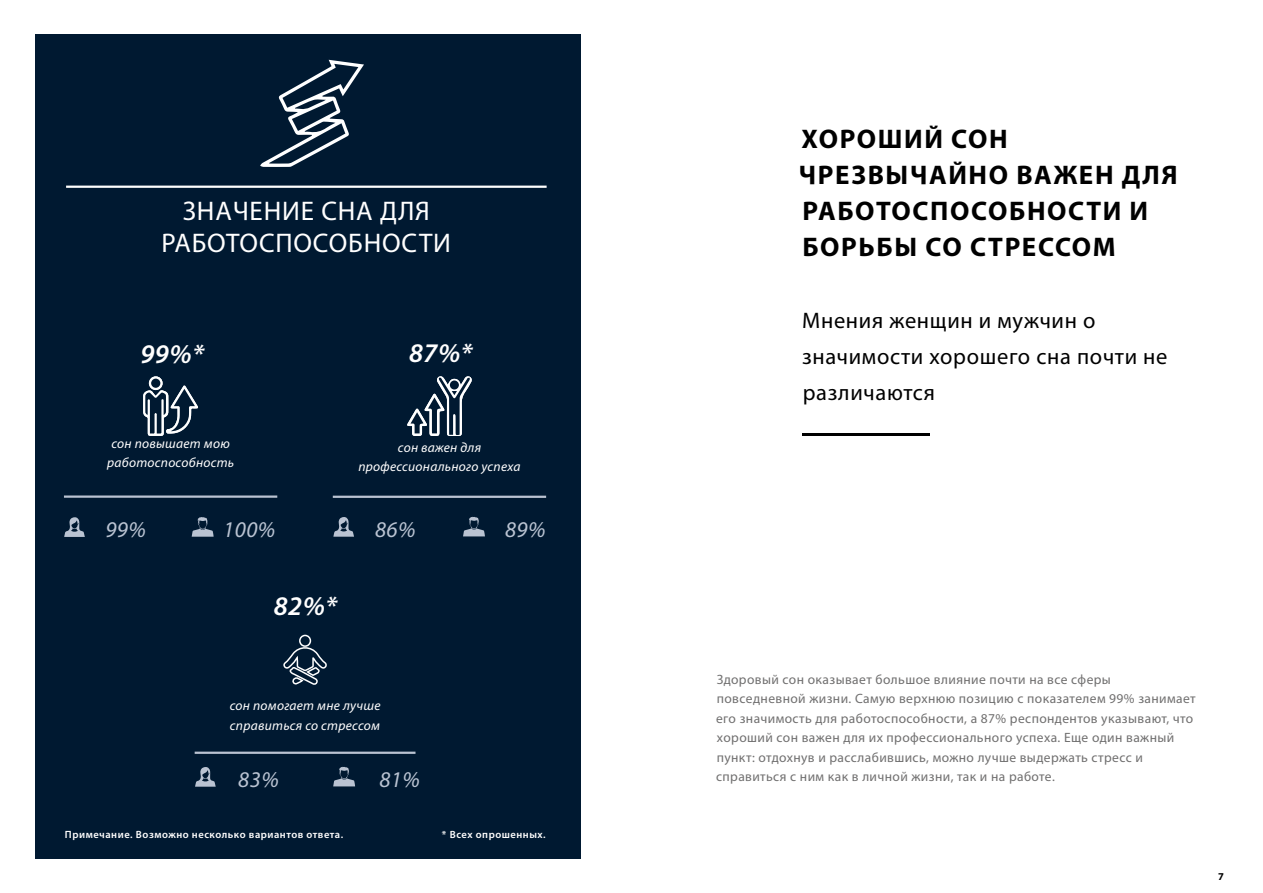
<style>
.page{position:relative;width:1263px;height:893px;background:#fff}
.page>*{position:absolute;margin:0;border:0;box-sizing:border-box;transform-origin:0 0}
.t1{font:700 27px/36px "Myriad Pro";letter-spacing:.06em;color:#000}
.t2{font:27px/31.5px "Myriad Pro";letter-spacing:.03em;color:#fff;text-align:center}
.t3{font:italic 600 27px "Myriad Pro";color:#fff}
.t4{font:22.5px/36px "Myriad Pro";letter-spacing:.03em;color:#000}
.t5{font:italic 22.5px "Myriad Pro";letter-spacing:.02em;color:#bac3d2}
.t6{font:13.5px/19.5px "Myriad Pro";letter-spacing:.03em;color:#706f6f}
.t7{font:italic 13.5px/19.5px "Myriad Pro";letter-spacing:.02em;color:#fff;text-align:center}
.t8{font:600 10.5px "Myriad Pro";letter-spacing:.05em;color:#fff}
.t9{font:700 10.5px "Myriad Pro";color:#000}
</style>
<div class="page">
<div style="left:35px;top:34px;width:545px;height:825px;background:#001931"></div>
<hr style="left:66px;top:186px;width:481px;height:2px;background:#fff">
<svg style="left:143px;top:376px;width:55px;height:60px"></svg>
<div style="left:151px;top:379px;width:9px;height:9px;background:#001931;border-radius:50%"></div>
<svg style="left:407px;top:376px;width:65px;height:60px"></svg>
<div style="left:299px;top:635px;width:12px;height:12px;border:2px solid #fff;border-radius:50%"></div>
<svg style="left:283px;top:644px;width:44px;height:41px"></svg>
<svg style="left:260px;top:60px;width:104px;height:107px"></svg>
<svg style="left:64px;top:517px;width:21px;height:20px"></svg>
<svg style="left:192px;top:517px;width:22px;height:20px"></svg>
<svg style="left:333px;top:517px;width:21px;height:20px"></svg>
<svg style="left:463px;top:517px;width:22px;height:19px"></svg>
<svg style="left:195px;top:767px;width:21px;height:20px"></svg>
<svg style="left:333px;top:767px;width:22px;height:19px"></svg>
<hr style="left:64px;top:495px;width:213px;height:3px;background:#bac3d2">
<hr style="left:195px;top:752px;width:220px;height:2px;background:#bac3d2">
<hr style="left:333px;top:496px;width:213px;height:2px;background:#bac3d2">
<hr style="left:802px;top:433px;width:128px;height:3px;background:#000">
<h1 class="t2" style="left:162px;top:195px;width:291px">ЗНАЧЕНИЕ СНА ДЛЯ<br>РАБОТОСПОСОБНОСТИ</h1>
<h1 class="t3" style="left:140px;top:337px;width:65px">99%*</h1>
<h1 class="t3" style="left:409px;top:336px;width:65px">87%*</h1>
<p class="t7" style="left:107px;top:433px;width:128px">сон повышает мою работоспособность</p>
<p class="t7" style="left:358px;top:437px;width:164px">сон важен для профессионального успеха</p>
<h2 class="t5" style="left:105px;top:516px;width:42px">99%</h2>
<h2 class="t5" style="left:223px;top:516px;width:53px">100%</h2>
<h2 class="t5" style="left:375px;top:516px;width:42px">86%</h2>
<h2 class="t5" style="left:505px;top:516px;width:42px">89%</h2>
<h1 class="t3" style="left:274px;top:589px;width:65px">82%*</h1>
<p class="t7" style="left:230px;top:696px;width:152px;text-align:left">сон помогает мне лучше справиться со стрессом</p>
<h2 class="t5" style="left:238px;top:765px;width:42px">83%</h2>
<h2 class="t5" style="left:379px;top:765px;width:42px">81%</h2>
<p class="t8" style="left:65px;top:827px;width:280px">Примечание. Возможно несколько вариантов ответа.</p>
<p class="t8" style="left:442px;top:827px;width:105px">* Всех опрошенных.</p>
<h1 class="t1" style="left:799px;top:120px;width:380px">ХОРОШИЙ СОН<br>ЧРЕЗВЫЧАЙНО ВАЖЕН ДЛЯ<br>РАБОТОСПОСОБНОСТИ И<br>БОРЬБЫ СО СТРЕССОМ</h1>
<h2 class="t4" style="left:802px;top:302px;width:367px">Мнения женщин и мужчин о значимости хорошего сна почти не различаются</h2>
<p class="t6" style="left:716px;top:669px;width:481px">Здоровый сон оказывает большое влияние почти на все сферы повседневной жизни. Самую верхнюю позицию с показателем 99% занимает его значимость для работоспособности, а 87% респондентов указывают, что хороший сон важен для их профессионального успеха. Еще один важный пункт: отдохнув и расслабившись, можно лучше выдержать стресс и справиться с ним как в личной жизни, так и на работе.</p>
<p class="t9" style="left:1218px;top:869px;width:7px">7</p>
</div>
